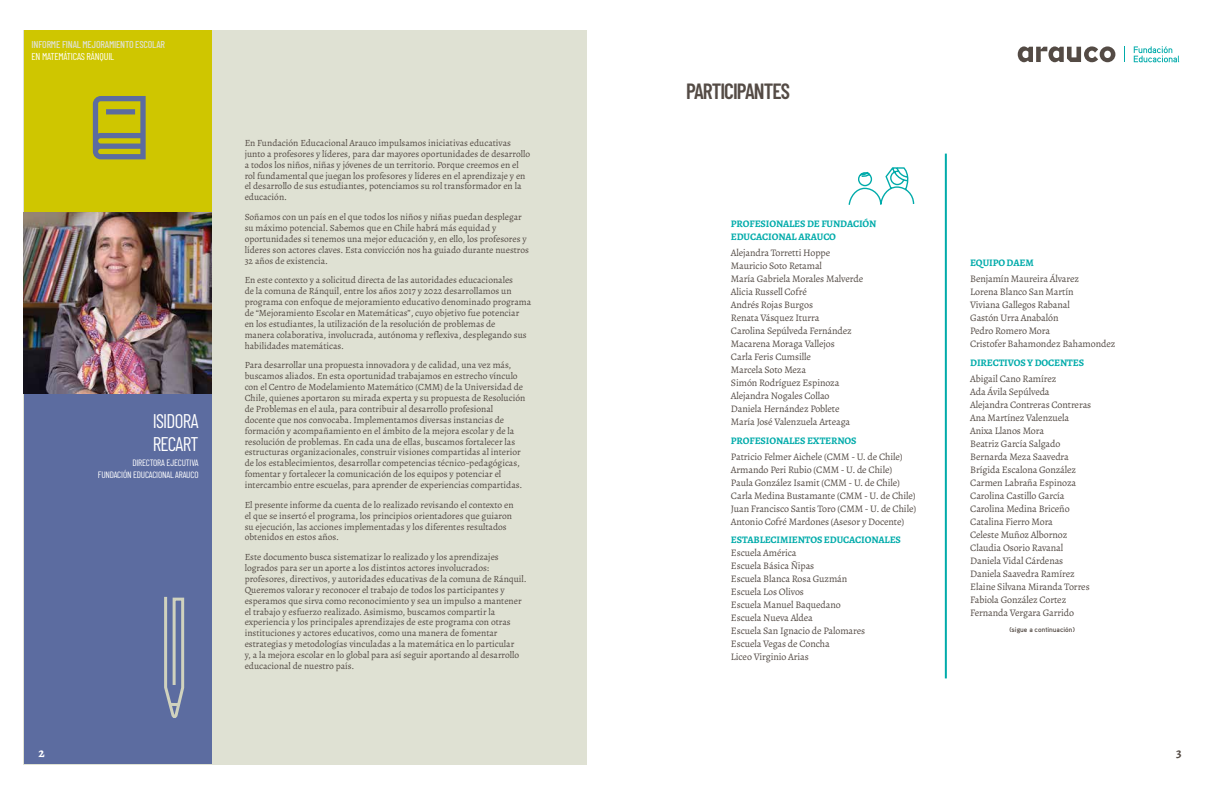
<style>
.page{position:relative;width:1219px;height:794px;background:#fff}
.page>*{position:absolute;margin:0;border:0;box-sizing:border-box;transform-origin:0 0}
.t1{font:600 22px "Barlow Condensed";letter-spacing:-.045em;color:#544b45}
.t2{font:19.7px/22.7px "Barlow Condensed";letter-spacing:-.04em;color:#fff}
.t3{font:700 13px "Alegreya";color:#544b45}
.t4{font:700 13px "Alegreya";color:#fff}
.t5{font:10px/13px "Alegreya";letter-spacing:-.01em;color:#544b45}
.t6{font:700 10px/13px "Alegreya";letter-spacing:-.01em;color:#00abaa}
.t7{font:500 10px "Barlow Condensed";letter-spacing:-.02em;color:#dfe1d3}
.t8{font:10px "Barlow Condensed";letter-spacing:-.02em;color:#fff}
.t9{font:9.5px/10.9px "Alegreya";color:#544b45}
.t10{font:9.2px/11.9px "Barlow Condensed";letter-spacing:-.02em;color:#fff;text-align:right}
.t11{font:700 7px "Aaux Pro OT";letter-spacing:-.005em;color:#544b45}
</style>
<div class="page">
<div style="left:24px;top:30px;width:563px;height:734px;background:#dfe1d3"></div>
<div style="left:24px;top:30px;width:187px;height:183px;background:#cfc600"></div>
<div style="left:24px;top:394px;width:187px;height:370px;background:#5c6ca0"></div>
<img style="left:24px;top:213px;width:188px;height:181px">
<svg style="left:164px;top:596px;width:21px;height:121px"></svg>
<svg style="left:93px;top:96px;width:53px;height:63px"></svg>
<svg style="left:1018px;top:46px;width:97px;height:16px"></svg>
<svg style="left:1134px;top:46px;width:45px;height:16px"></svg>
<svg style="left:1124px;top:46px;width:1px;height:16px"></svg>
<svg style="left:848px;top:167px;width:67px;height:38px"></svg>
<hr style="left:945px;top:154px;width:2px;height:524px;background:#00abaa">
<p class="t7" style="left:32px;top:37px;width:135px">INFORME FINAL MEJORAMIENTO ESCOLAR</p>
<p class="t8" style="left:32px;top:49px;width:84px">EN MATEMÁTICAS RÁNQUIL</p>
<h2 class="t2" style="left:153px;top:408px;width:47px">ISIDORA<br>RECART</h2>
<p class="t10" style="left:98px;top:456px;width:102px">DIRECTORA EJECUTIVA<br>FUNDACIÓN EDUCACIONAL ARAUCO</p>
<h3 class="t4" style="left:39px;top:744px;width:8px">2</h3>
<p class="t9" style="left:245px;top:137px;width:287px">En Fundación Educacional Arauco impulsamos iniciativas educativas junto a profesores y líderes, para dar mayores oportunidades de desarrollo a todos los niños, niñas y jóvenes de un territorio. Porque creemos en el rol fundamental que juegan los profesores y líderes en el aprendizaje y en el desarrollo de sus estudiantes, potenciamos su rol transformador en la educación.</p>
<p class="t9" style="left:245px;top:211px;width:286px">Soñamos con un país en el que todos los niños y niñas puedan desplegar su máximo potencial. Sabemos que en Chile habrá más equidad y oportunidades si tenemos una mejor educación y, en ello, los profesores y líderes son actores claves. Esta convicción nos ha guiado durante nuestros 32 años de existencia.</p>
<p class="t9" style="left:245px;top:274px;width:288px">En este contexto y a solicitud directa de las autoridades educacionales<br>de la comuna de Ránquil, entre los años 2017 y 2022 desarrollamos un programa con enfoque de mejoramiento educativo denominado programa de “Mejoramiento Escolar en Matemáticas”, cuyo objetivo fue potenciar<br>en los estudiantes, la utilización de la resolución de problemas de<br>manera colaborativa, involucrada, autónoma y reflexiva, desplegando sus habilidades matemáticas.</p>
<p class="t9" style="left:245px;top:359px;width:282px">Para desarrollar una propuesta innovadora y de calidad, una vez más, buscamos aliados. En esta oportunidad trabajamos en estrecho vínculo con el Centro de Modelamiento Matemático (CMM) de la Universidad de Chile, quienes aportaron su mirada experta y su propuesta de Resolución de Problemas en el aula, para contribuir al desarrollo profesional docente que nos convocaba. Implementamos diversas instancias de formación y acompañamiento en el ámbito de la mejora escolar y de la resolución de problemas. En cada una de ellas, buscamos fortalecer las estructuras organizacionales, construir visiones compartidas al interior de los establecimientos, desarrollar competencias técnico-pedagógicas, fomentar y fortalecer la comunicación de los equipos y potenciar el intercambio entre escuelas, para aprender de experiencias compartidas.</p>
<p class="t9" style="left:245px;top:499px;width:270px">El presente informe da cuenta de lo realizado revisando el contexto en el que se insertó el programa, los principios orientadores que guiaron su ejecución, las acciones implementadas y los diferentes resultados obtenidos en estos años.</p>
<p class="t9" style="left:245px;top:551px;width:284px">Este documento busca sistematizar lo realizado y los aprendizajes logrados para ser un aporte a los distintos actores involucrados: profesores, directivos, y autoridades educativas de la comuna de Ránquil.<br>Queremos valorar y reconocer el trabajo de todos los participantes y esperamos que sirva como reconocimiento y sea un impulso a mantener el trabajo y esfuerzo realizado. Asimismo, buscamos compartir la experiencia y los principales aprendizajes de este programa con otras instituciones y actores educativos, como una manera de fomentar estrategias y metodologías vinculadas a la matemática en lo particular<br>y, a la mejora escolar en lo global para así seguir aportando al desarrollo educacional de nuestro país.</p>
<h1 class="t1" style="left:686px;top:75px;width:105px">PARTICIPANTES</h1>
<p class="t6" style="left:731px;top:217px;width:147px">PROFESIONALES DE FUNDACIÓN<br>EDUCACIONAL ARAUCO</p>
<p class="t5" style="left:731px;top:246px;width:134px">Alejandra Torretti Hoppe<br>Mauricio Soto Retamal<br>María Gabriela Morales Malverde<br>Alicia Russell Cofré<br>Andrés Rojas Burgos<br>Renata Vásquez Iturra<br>Carolina Sepúlveda Fernández<br>Macarena Moraga Vallejos<br>Carla Feris Cumsille<br>Marcela Soto Meza<br>Simón Rodríguez Espinoza<br>Alejandra Nogales Collao<br>Daniela Hernández Poblete<br>María José Valenzuela Arteaga</p>
<p class="t6" style="left:731px;top:434px;width:127px">PROFESIONALES EXTERNOS</p>
<p class="t5" style="left:731px;top:450px;width:187px">Patricio Felmer Aichele (CMM - U. de Chile)<br>Armando Peri Rubio (CMM - U. de Chile)<br>Paula González Isamit (CMM - U. de Chile)<br>Carla Medina Bustamante (CMM - U. de Chile)<br>Juan Francisco Santis Toro (CMM - U. de Chile)<br>Antonio Cofré Mardones (Asesor y Docente)</p>
<p class="t6" style="left:731px;top:533px;width:172px">ESTABLECIMIENTOS EDUCACIONALES</p>
<p class="t5" style="left:731px;top:546px;width:136px">Escuela América<br>Escuela Básica Ñipas<br>Escuela Blanca Rosa Guzmán<br>Escuela Los Olivos<br>Escuela Manuel Baquedano<br>Escuela Nueva Aldea<br>Escuela San Ignacio de Palomares<br>Escuela Vegas de Concha<br>Liceo Virginio Arias</p>
<p class="t6" style="left:970px;top:256px;width:65px">EQUIPO DAEM</p>
<p class="t5" style="left:970px;top:272px;width:147px">Benjamín Maureira Álvarez<br>Lorena Blanco San Martín<br>Viviana Gallegos Rabanal<br>Gastón Urra Anabalón<br>Pedro Romero Mora<br>Cristofer Bahamondez Bahamondez</p>
<p class="t6" style="left:970px;top:356px;width:115px">DIRECTIVOS Y DOCENTES</p>
<p class="t5" style="left:970px;top:372px;width:122px">Abigail Cano Ramírez<br>Ada Ávila Sepúlveda<br>Alejandra Contreras Contreras<br>Ana Martínez Valenzuela<br>Anixa Llanos Mora<br>Beatriz García Salgado<br>Bernarda Meza Saavedra<br>Brígida Escalona González<br>Carmen Labraña Espinoza<br>Carolina Castillo García<br>Carolina Medina Briceño<br>Catalina Fierro Mora<br>Celeste Muñoz Albornoz<br>Claudia Osorio Ravanal<br>Daniela Vidal Cárdenas<br>Daniela Saavedra Ramírez<br>Elaine Silvana Miranda Torres<br>Fabiola González Cortez<br>Fernanda Vergara Garrido</p>
<p class="t11" style="left:1009px;top:625px;width:67px">(sigue a continuación)</p>
<h3 class="t3" style="left:1176px;top:744px;width:7px">3</h3>
</div>
